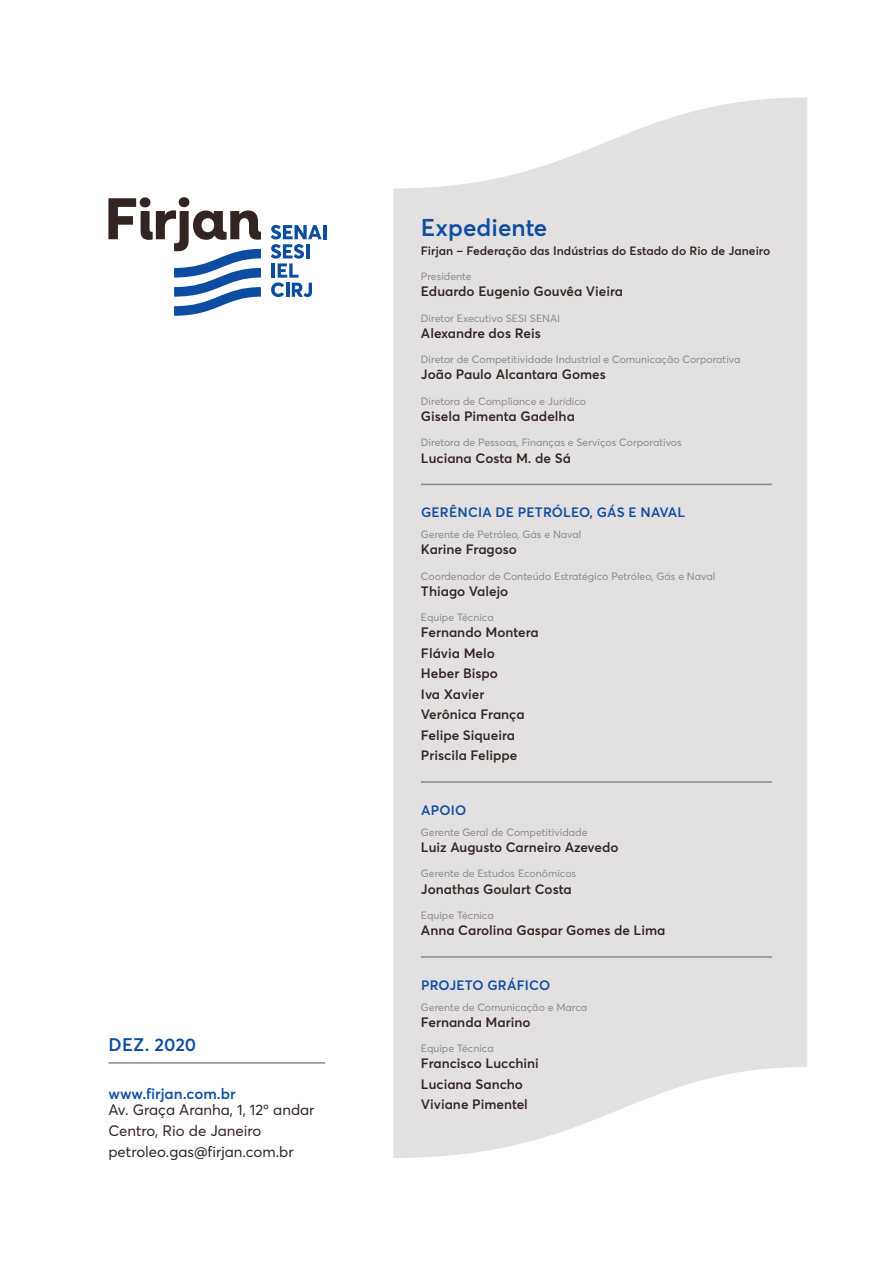
<style>
.page{position:relative;width:893px;height:1263px;background:#fff}
.page>*{position:absolute;margin:0;border:0;box-sizing:border-box;transform-origin:0 0}
.t1{font:600 24px "Averta";color:#0d4da1}
.t2{font:600 18px "Averta";color:#0d4da1}
.t3{font:15px/20.7px "Averta";color:#322420}
.t4{font:600 15px "Averta";color:#0d4da1}
.t5{font:600 13.5px/20.4px "Averta";color:#322420}
.t6{font:600 13.5px "Averta";letter-spacing:.015em;color:#0d4da1}
.t7{font:600 12px "Averta";color:#322420}
.t8{font:10.5px "Averta";color:#8c8888}
</style>
<div class="page">
<svg style="left:393px;top:97px;width:414px;height:1061px;background:#e4e2e2"></svg>
<hr style="left:323px;top:225px;width:3px;height:14px;background:#0d4da1">
<svg style="left:271px;top:225px;width:51px;height:72px"></svg>
<svg style="left:108px;top:197px;width:153px;height:119px"></svg>
<hr style="left:421px;top:484px;width:351px;height:1px;background:#8c8888">
<hr style="left:421px;top:781px;width:351px;height:2px;background:#8c8888">
<hr style="left:421px;top:956px;width:351px;height:2px;background:#8c8888">
<hr style="left:108px;top:1062px;width:217px;height:2px;background:#8c8888">
<h2 class="t2" style="left:109px;top:1032px;width:89px">DEZ. 2020</h2>
<h3 class="t4" style="left:108px;top:1083px;width:129px">www.firjan.com.br</h3>
<h3 class="t3" style="left:108px;top:1099px;width:208px">Av. Graça Aranha, 1, 12º andar<br>Centro, Rio de Janeiro petroleo.gas@firjan.com.br</h3>
<h1 class="t1" style="left:421px;top:211px;width:128px">Expediente</h1>
<p class="t7" style="left:421px;top:242px;width:351px">Firjan – Federação das Indústrias do Estado do Rio de Janeiro</p>
<p class="t8" style="left:421px;top:269px;width:52px">Presidente</p>
<p class="t5" style="left:421px;top:281px;width:204px">Eduardo Eugenio Gouvêa Vieira</p>
<p class="t8" style="left:421px;top:311px;width:141px">Diretor Executivo SESI SENAI</p>
<p class="t5" style="left:421px;top:322px;width:121px">Alexandre dos Reis</p>
<p class="t8" style="left:421px;top:352px;width:321px">Diretor de Competitividade Industrial e Comunicação Corporativa</p>
<p class="t5" style="left:421px;top:364px;width:186px">João Paulo Alcantara Gomes</p>
<p class="t8" style="left:421px;top:394px;width:167px">Diretora de Compliance e Jurídico</p>
<p class="t5" style="left:421px;top:405px;width:155px">Gisela Pimenta Gadelha</p>
<p class="t8" style="left:421px;top:435px;width:262px">Diretora de Pessoas, Finanças e Serviços Corporativos</p>
<p class="t5" style="left:421px;top:447px;width:152px">Luciana Costa M. de Sá</p>
<p class="t6" style="left:421px;top:503px;width:266px">GERÊNCIA DE PETRÓLEO, GÁS E NAVAL</p>
<p class="t8" style="left:421px;top:527px;width:162px">Gerente de Petróleo, Gás e Naval</p>
<p class="t5" style="left:421px;top:539px;width:98px">Karine Fragoso</p>
<p class="t8" style="left:421px;top:569px;width:296px">Coordenador de Conteúdo Estratégico Petróleo, Gás e Naval</p>
<p class="t5" style="left:421px;top:580px;width:89px">Thiago Valejo</p>
<p class="t8" style="left:421px;top:610px;width:74px">Equipe Técnica</p>
<p class="t5" style="left:421px;top:622px;width:119px">Fernando Montera<br>Flávia Melo<br>Heber Bispo<br>Iva Xavier<br>Verônica França<br>Felipe Siqueira<br>Priscila Felippe</p>
<p class="t6" style="left:421px;top:800px;width:47px">APOIO</p>
<p class="t8" style="left:421px;top:825px;width:168px">Gerente Geral de Competitividade</p>
<p class="t5" style="left:421px;top:836px;width:199px">Luiz Augusto Carneiro Azevedo</p>
<p class="t8" style="left:421px;top:866px;width:157px">Gerente de Estudos Econômicos</p>
<p class="t5" style="left:421px;top:878px;width:152px">Jonathas Goulart Costa</p>
<p class="t8" style="left:421px;top:908px;width:74px">Equipe Técnica</p>
<p class="t5" style="left:421px;top:919px;width:246px">Anna Carolina Gaspar Gomes de Lima</p>
<p class="t6" style="left:421px;top:975px;width:131px">PROJETO GRÁFICO</p>
<p class="t8" style="left:421px;top:1000px;width:168px">Gerente de Comunicação e Marca</p>
<p class="t5" style="left:421px;top:1011px;width:111px">Fernanda Marino</p>
<p class="t8" style="left:421px;top:1041px;width:74px">Equipe Técnica</p>
<p class="t5" style="left:421px;top:1053px;width:119px">Francisco Lucchini<br>Luciana Sancho<br>Viviane Pimentel</p>
</div>
